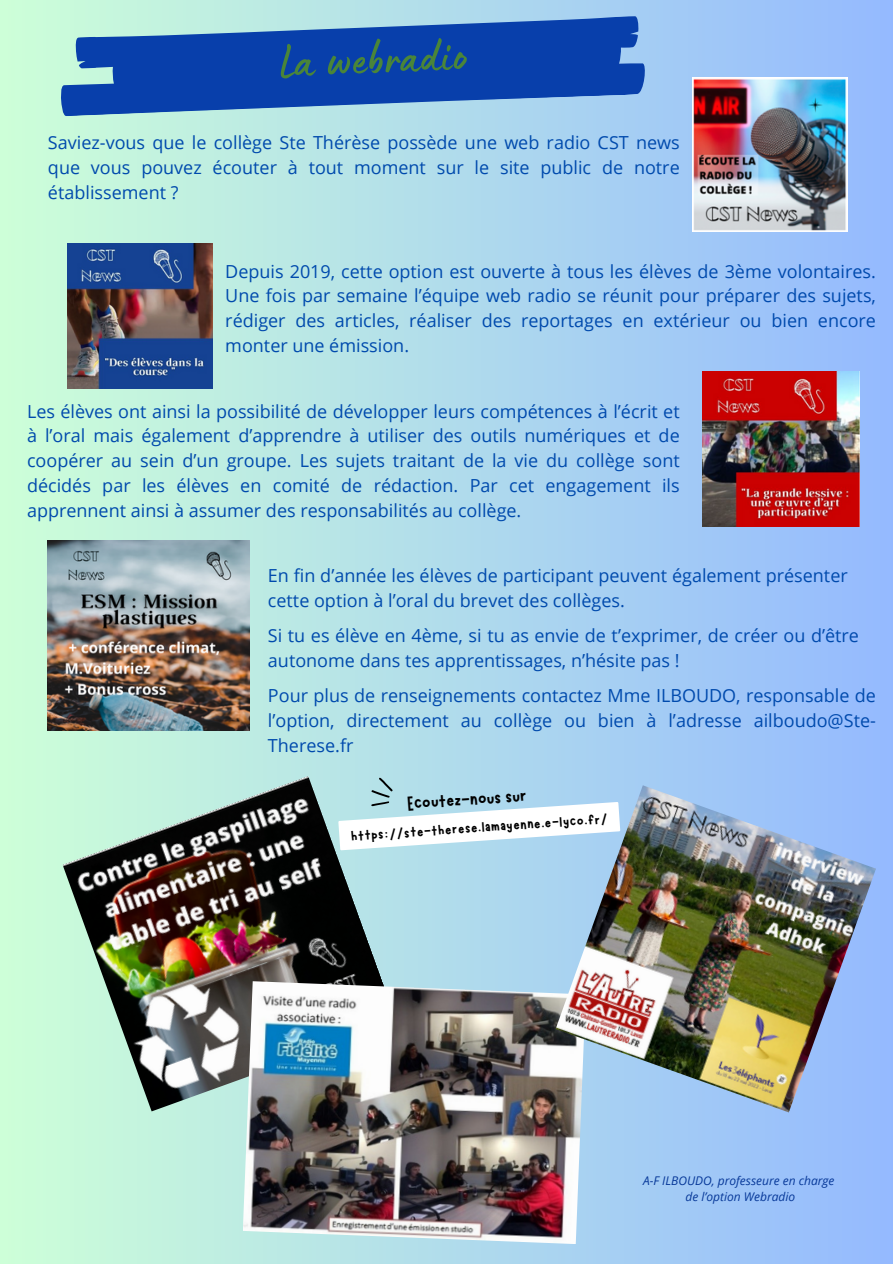
<style>
.page{position:relative;width:893px;height:1264px;background:#fff}
.page>*{position:absolute;margin:0;border:0;box-sizing:border-box;transform-origin:0 0}
.t1{font:49.35px "Lumios Marker";color:#4a8539}
.t2{font:20.4px "Marykate";color:#000}
.t3{font:18px/24.8px "Open Sans";color:#004aad;text-align:justify}
.t4{font:16.35px "Marykate";color:#000}
.t5{font:italic 12px/16px "Open Sans";color:#083999;text-align:center}
</style>
<div class="page">
<div style="left:0;top:0;width:892px;height:1263px;background:linear-gradient(to right,#cdffd8,#95baff)"></div>
<img style="left:692px;top:77px;width:155px;height:155px">
<img style="left:68px;top:243px;width:145px;height:145px">
<img style="left:702px;top:371px;width:157px;height:156px">
<img style="left:48px;top:540px;width:201px;height:191px">
<img style="left:63px;top:776px;width:334px;height:335px">
<img style="left:243px;top:981px;width:342px;height:262px">
<img style="left:555px;top:785px;width:320px;height:327px">
<svg style="left:58px;top:15px;width:590px;height:102px;background:#3a6ebc"></svg>
<svg style="left:338px;top:776px;width:282px;height:74px"></svg>
<h1 class="t1" style="left:278px;top:46px;width:189px;rotate:-2deg">La webradio</h1>
<p class="t3" style="left:48px;top:130px;width:633px">Saviez-vous que le collège Ste Thérèse possède une web radio CST news que vous pouvez écouter à tout moment sur le site public de notre établissement ?</p>
<p class="t3" style="left:225px;top:258px;width:652px">Depuis 2019, cette option est ouverte à tous les élèves de 3ème volontaires.<br>Une fois par semaine l’équipe web radio se réunit pour préparer des sujets, rédiger des articles, réaliser des reportages en extérieur ou bien encore monter une émission.</p>
<p class="t3" style="left:27px;top:398px;width:654px">Les élèves ont ainsi la possibilité de développer leurs compétences à l’écrit et à l’oral mais également d’apprendre à utiliser des outils numériques et de coopérer au sein d’un groupe. Les sujets traitant de la vie du collège sont décidés par les élèves en comité de rédaction. Par cet engagement ils apprennent ainsi à assumer des responsabilités au collège.</p>
<p class="t3" style="left:268px;top:562px;width:581px">En fin d’année les élèves de participant peuvent également présenter cette option à l’oral du brevet des collèges.</p>
<p class="t3" style="left:268px;top:622px;width:592px">Si tu es élève en 4ème, si tu as envie de t’exprimer, de créer ou d’être autonome dans tes apprentissages, n’hésite pas !</p>
<p class="t3" style="left:268px;top:683px;width:609px">Pour plus de renseignements contactez Mme ILBOUDO, responsable de l’option, directement au collège ou bien à l’adresse ailboudo@Ste-Therese.fr</p>
<p class="t2" style="left:406px;top:790px;width:121px;rotate:-4deg">Ecoutez-nous sur</p>
<p class="t4" style="left:350px;top:826px;width:258px;rotate:-4deg">https://ste-therese.lamayenne.e-lyco.fr/</p>
<p class="t5" style="left:643px;top:1172px;width:193px">A-F ILBOUDO, professeure en charge de l’option Webradio</p>
</div>
